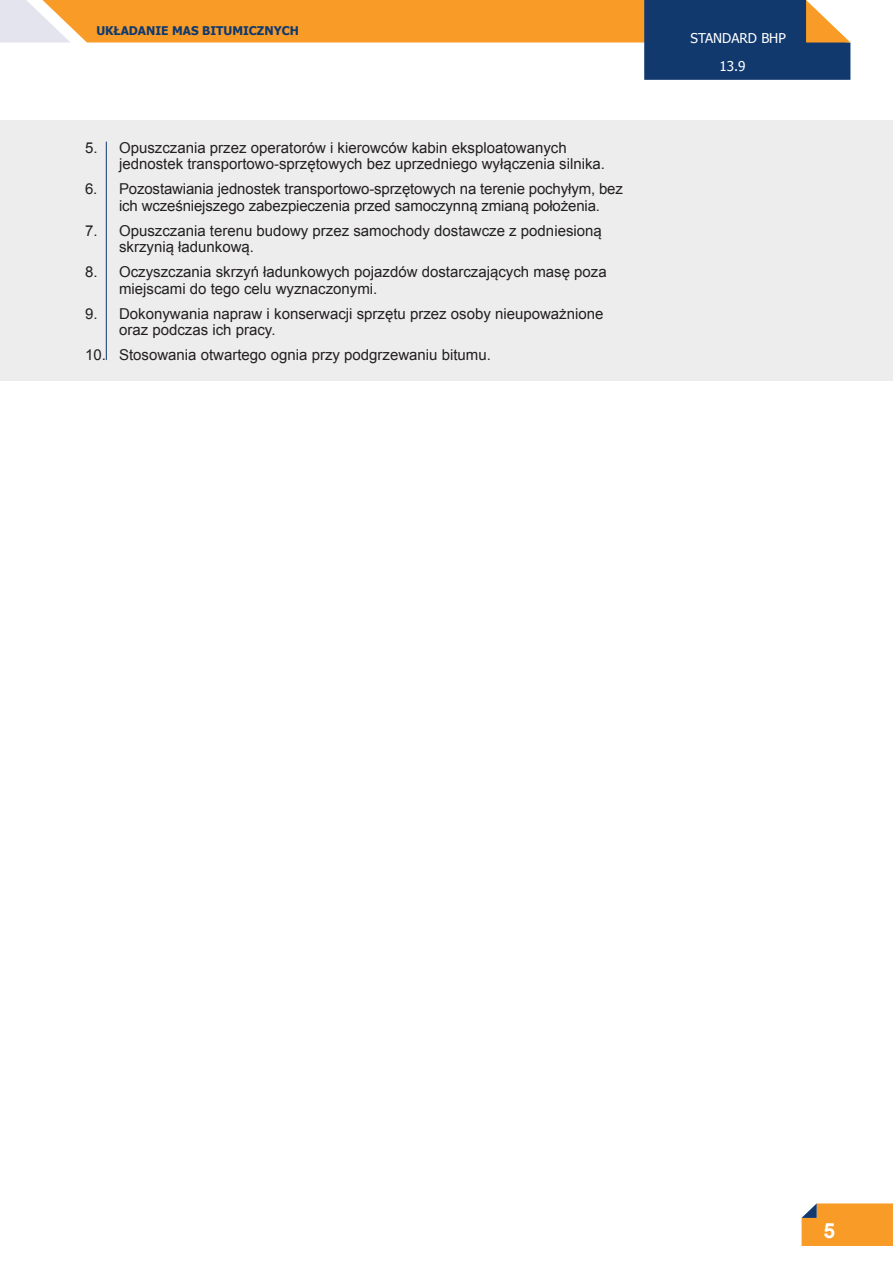
<style>
.page{position:relative;width:893px;height:1263px;background:#fff}
.page>*{position:absolute;margin:0;border:0;box-sizing:border-box;transform-origin:0 0}
.tekst{font:700 21px "Arial";color:#fff}
.Tekst_numerowany{font:15px/16.5px "Arial";color:#231f20}
.t1{font:13.5px "Tahoma";color:#fff}
.t2{font:700 12px "Tahoma";color:#11396e}
</style>
<div class="page">
<svg style="left:0;top:0;width:850px;height:80px"></svg>
<svg style="left:801px;top:1203px;width:92px;height:43px;background:#f19d32"></svg>
<div style="left:0;top:120px;width:893px;height:261px;background:#ededee"></div>
<hr style="left:106px;top:142px;width:1px;height:218px;background:#11396e">
<p class="t2" style="left:96px;top:23px;width:204px">UKŁADANIE MAS BITUMICZNYCH</p>
<p class="Tekst_numerowany" style="left:119px;top:139px;width:488px;text-indent:-34px">5. Opuszczania przez operatorów i kierowców kabin eksploatowanych jednostek transportowo-sprzętowych bez uprzedniego wyłączenia silnika.</p>
<p class="Tekst_numerowany" style="left:119px;top:181px;width:505px;text-indent:-34px">6. Pozostawiania jednostek transportowo-sprzętowych na terenie pochyłym, bez ich wcześniejszego zabezpieczenia przed samoczynną zmianą położenia.</p>
<p class="Tekst_numerowany" style="left:119px;top:222px;width:484px;text-indent:-34px">7. Opuszczania terenu budowy przez samochody dostawcze z podniesioną skrzynią ładunkową.</p>
<p class="Tekst_numerowany" style="left:119px;top:264px;width:489px;text-indent:-34px">8. Oczyszczania skrzyń ładunkowych pojazdów dostarczających masę poza miejscami do tego celu wyznaczonymi.</p>
<p class="Tekst_numerowany" style="left:119px;top:305px;width:486px;text-indent:-34px">9. Dokonywania napraw i konserwacji sprzętu przez osoby nieupoważnione oraz podczas ich pracy.</p>
<p class="Tekst_numerowany" style="left:85px;top:347px;width:407px">10. Stosowania otwartego ognia przy podgrzewaniu bitumu.</p>
<p class="t1" style="left:691px;top:29px;width:97px">STANDARD BHP</p>
<p class="t1" style="left:719px;top:57px;width:28px">13.9</p>
<p class="tekst" style="left:823px;top:1217px;width:13px">5</p>
</div>
